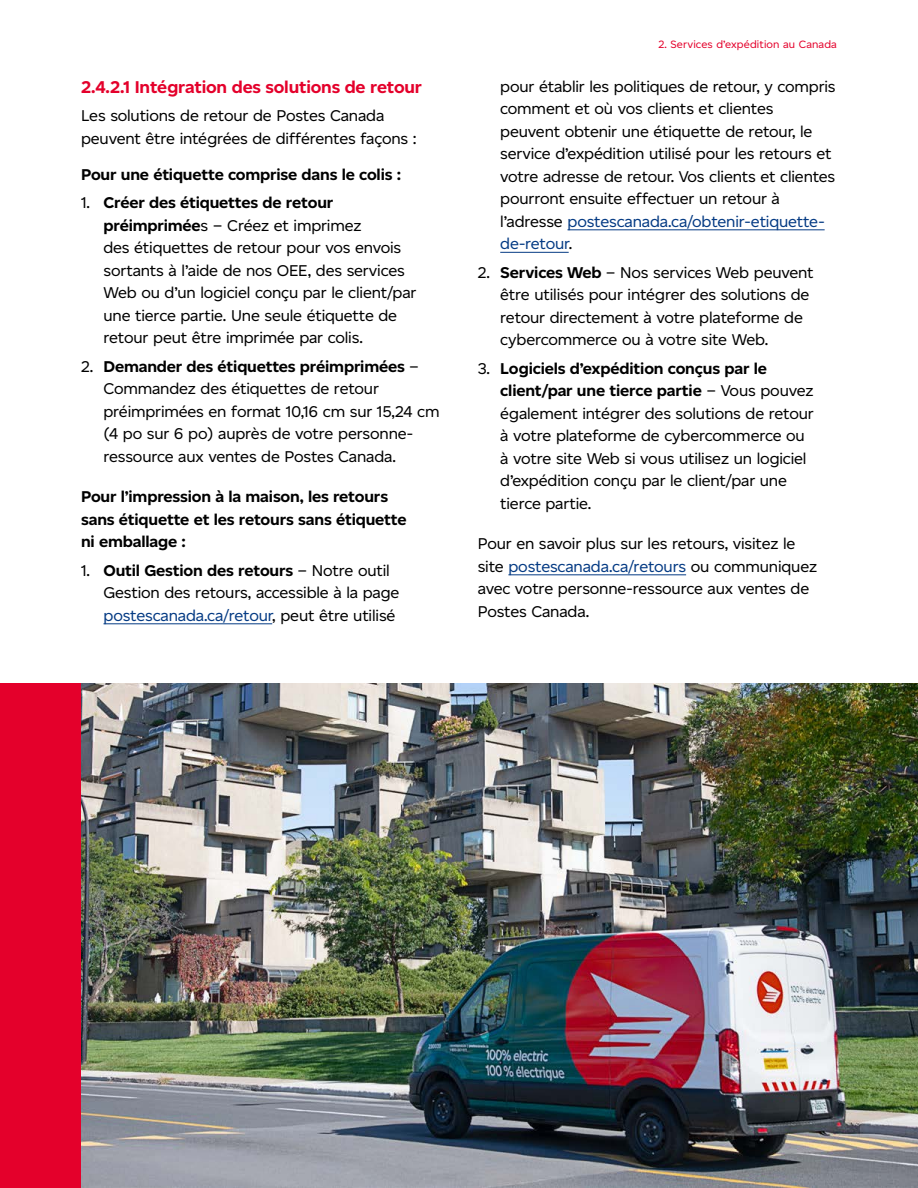
<style>
.page{position:relative;width:918px;height:1188px;background:#fff}
.page>*{position:absolute;margin:0;border:0;box-sizing:border-box;transform-origin:0 0}
.Heading_4_-_H4{font:700 18px "Canadiana Text";letter-spacing:-.01em;color:#e4002b}
.body_f{font:16.5px/22.5px "Canadiana Text";letter-spacing:-.01em;color:#000}
.body_f-2{font:700 16.5px/22.5px "Canadiana Text";letter-spacing:-.01em;color:#000}
.t1{font:11.25px "Canadiana Text";letter-spacing:.01em;color:#e4002b}
.s1{font-weight:700}
.s2{color:#053b84}
</style>
<div class="page">
<hr style="left:104px;top:624px;width:168px;height:1px;background:#053b84">
<hr style="left:567px;top:230px;width:258px;height:1px;background:#053b84">
<hr style="left:500px;top:252px;width:69px;height:1px;background:#053b84">
<hr style="left:508px;top:575px;width:178px;height:1px;background:#053b84">
<img style="left:81px;top:684px;width:837px;height:504px">
<div style="left:0;top:684px;width:81px;height:504px;background:#e4002b"></div>
<h4 class="Heading_4_-_H4" style="left:81px;top:76px;width:342px">2.4.2.1 Intégration des solutions de retour</h4>
<p class="body_f" style="left:81px;top:104px;width:337px">Les solutions de retour de Postes Canada peuvent être intégrées de différentes façons :</p>
<p class="body_f-2" style="left:81px;top:163px;width:322px">Pour une étiquette comprise dans le colis :</p>
<p class="body_f" style="left:104px;top:191px;width:314px;text-indent:-22px">1. <span class="s1">Créer des étiquettes de retour préimprimée</span>s – Créez et imprimez<br>des étiquettes de retour pour vos envois sortants à l’aide de nos OEE, des services Web ou d’un logiciel conçu par le client/par une tierce partie. Une seule étiquette de retour peut être imprimée par colis.</p>
<p class="body_f" style="left:104px;top:355px;width:338px;text-indent:-22px">2. <span class="s1">Demander des étiquettes préimprimées</span> – Commandez des étiquettes de retour préimprimées en format 10,16 cm sur 15,24 cm (4 po sur 6 po) auprès de votre personne&shy;ressource aux ventes de Postes Canada.</p>
<p class="body_f-2" style="left:81px;top:485px;width:327px">Pour l’impression à la maison, les retours sans étiquette et les retours sans étiquette ni emballage :</p>
<p class="body_f" style="left:104px;top:559px;width:297px;text-indent:-22px">1. <span class="s1">Outil Gestion des retours</span> – Notre outil<br>Gestion des retours, accessible à la page <span class="s2">postescanada.ca/retour</span>, peut être utilisé</p>
<p class="t1" style="left:658px;top:37px;width:180px">2. Services d’expédition au Canada</p>
<p class="body_f" style="left:500px;top:75px;width:337px">pour établir les politiques de retour, y compris comment et où vos clients et clientes peuvent obtenir une étiquette de retour, le service d’expédition utilisé pour les retours et votre adresse de retour. Vos clients et clientes pourront ensuite effectuer un retour à l’adresse <span class="s2">postescanada.ca/obtenir-etiquette&shy;de-retour</span>.</p>
<p class="body_f" style="left:500px;top:261px;width:315px;text-indent:-22px">2. <span class="s1">Services Web</span> – Nos services Web peuvent être utilisés pour intégrer des solutions de retour directement à votre plateforme de cybercommerce ou à votre site Web.</p>
<p class="body_f" style="left:500px;top:357px;width:315px;text-indent:-22px">3. <span class="s1">Logiciels d’expédition conçus par le client/par une tierce partie</span> – Vous pouvez également intégrer des solutions de retour à votre plateforme de cybercommerce ou à votre site Web si vous utilisez un logiciel d’expédition conçu par le client/par une tierce partie.</p>
<p class="body_f" style="left:478px;top:532px;width:341px">Pour en savoir plus sur les retours, visitez le site <span class="s2">postescanada.ca/retours</span> ou communiquez avec votre personne-ressource aux ventes de Postes Canada.</p>
</div>
